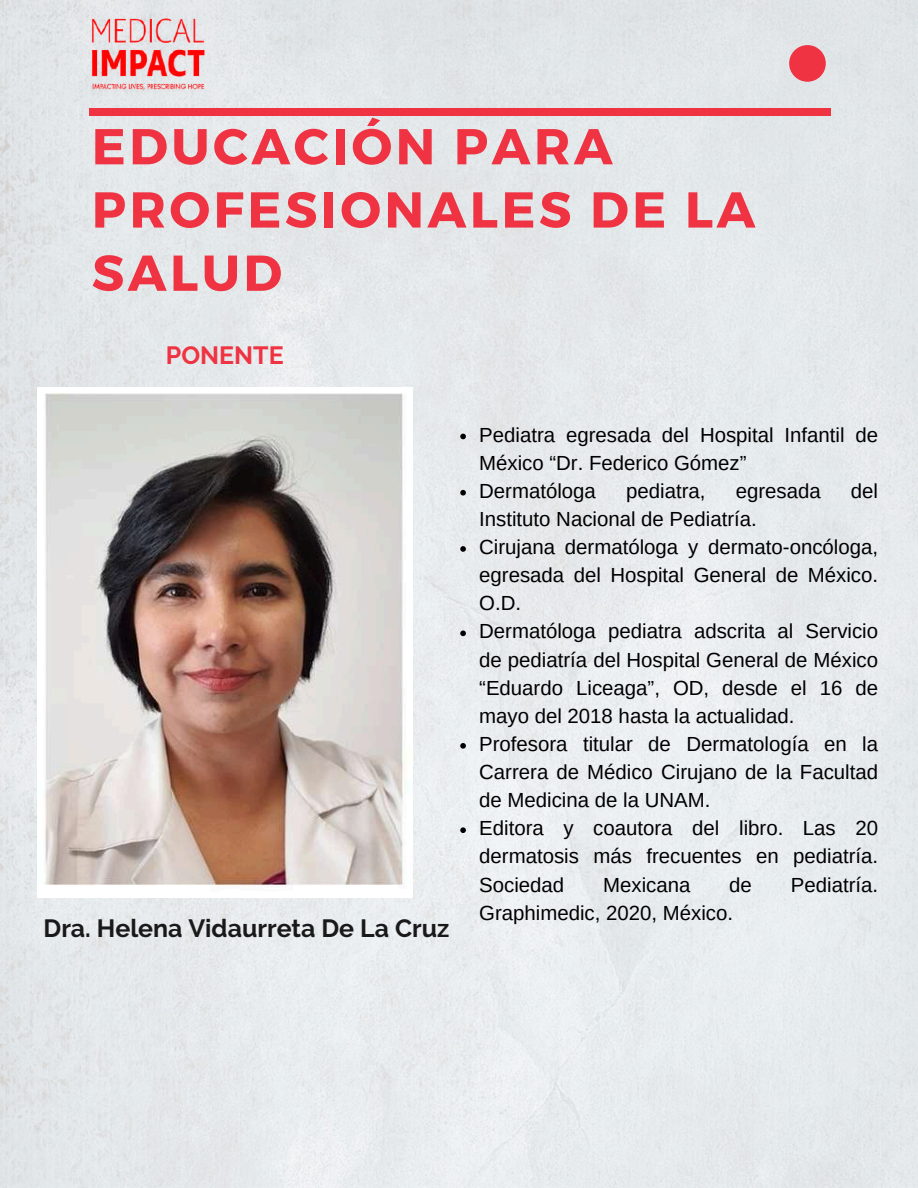
<style>
.page{position:relative;width:918px;height:1188px;background:#fff}
.page>*{position:absolute;margin:0;border:0;box-sizing:border-box;transform-origin:0 0}
.t1{font:700 50.4px/63.3px "Montserrat";letter-spacing:.07em;color:#ef3342}
.t2{font:700 24.9px "Raleway";color:#191919}
.t3{font:700 24.9px "Raleway";color:#ef3342}
.t4{font:20.4px/28.2px "Arimo";color:#000}
</style>
<div class="page">
<img style="left:0;top:0;width:918px;height:1188px">
<div style="left:89px;top:108px;width:741px;height:8px;background:#ef3342"></div>
<svg style="left:789px;top:45px;width:37px;height:37px"></svg>
<img style="left:89px;top:17px;width:118px;height:75px">
<img style="left:37px;top:387px;width:376px;height:511px">
<svg style="left:460px;top:434px;width:6px;height:5px"></svg>
<svg style="left:460px;top:490px;width:6px;height:6px"></svg>
<svg style="left:460px;top:546px;width:6px;height:6px"></svg>
<svg style="left:460px;top:631px;width:6px;height:5px"></svg>
<svg style="left:460px;top:743px;width:6px;height:6px"></svg>
<svg style="left:460px;top:827px;width:6px;height:6px"></svg>
<h1 class="t1" style="left:92px;top:112px;width:665px">EDUCACIÓN PARA<br>PROFESIONALES DE LA<br>SALUD</h1>
<p class="t3" style="left:166px;top:341px;width:119px">PONENTE</p>
<p class="t2" style="left:44px;top:914px;width:407px">Dra. Helena Vidaurreta De La Cruz</p>
<p class="t4" style="left:479px;top:420px;width:400px">Pediatra egresada del Hospital Infantil de<br>México “Dr. Federico Gómez”<br>Dermatóloga</p>
<p class="t4" style="left:626px;top:477px;width:81px">pediatra,</p>
<p class="t4" style="left:736px;top:477px;width:87px">egresada</p>
<p class="t4" style="left:851px;top:477px;width:29px">del</p>
<p class="t4" style="left:479px;top:505px;width:400px">Instituto Nacional de Pediatría.<br>Cirujana dermatóloga y dermato-oncóloga, egresada del Hospital General de México.<br>O.D.<br>Dermatóloga pediatra adscrita al Servicio de pediatría del Hospital General de México “Eduardo Liceaga”, OD, desde el 16 de mayo del 2018 hasta la actualidad.<br>Profesora titular de Dermatología en la Carrera de Médico Cirujano de la Facultad de Medicina de la UNAM.<br>Editora y coautora del libro. Las 20 dermatosis más frecuentes en pediatría.<br>Sociedad</p>
<p class="t4" style="left:603px;top:870px;width:89px">Mexicana</p>
<p class="t4" style="left:729px;top:870px;width:24px">de</p>
<p class="t4" style="left:791px;top:870px;width:89px">Pediatría.</p>
<p class="t4" style="left:479px;top:898px;width:255px">Graphimedic, 2020, México.</p>
</div>
